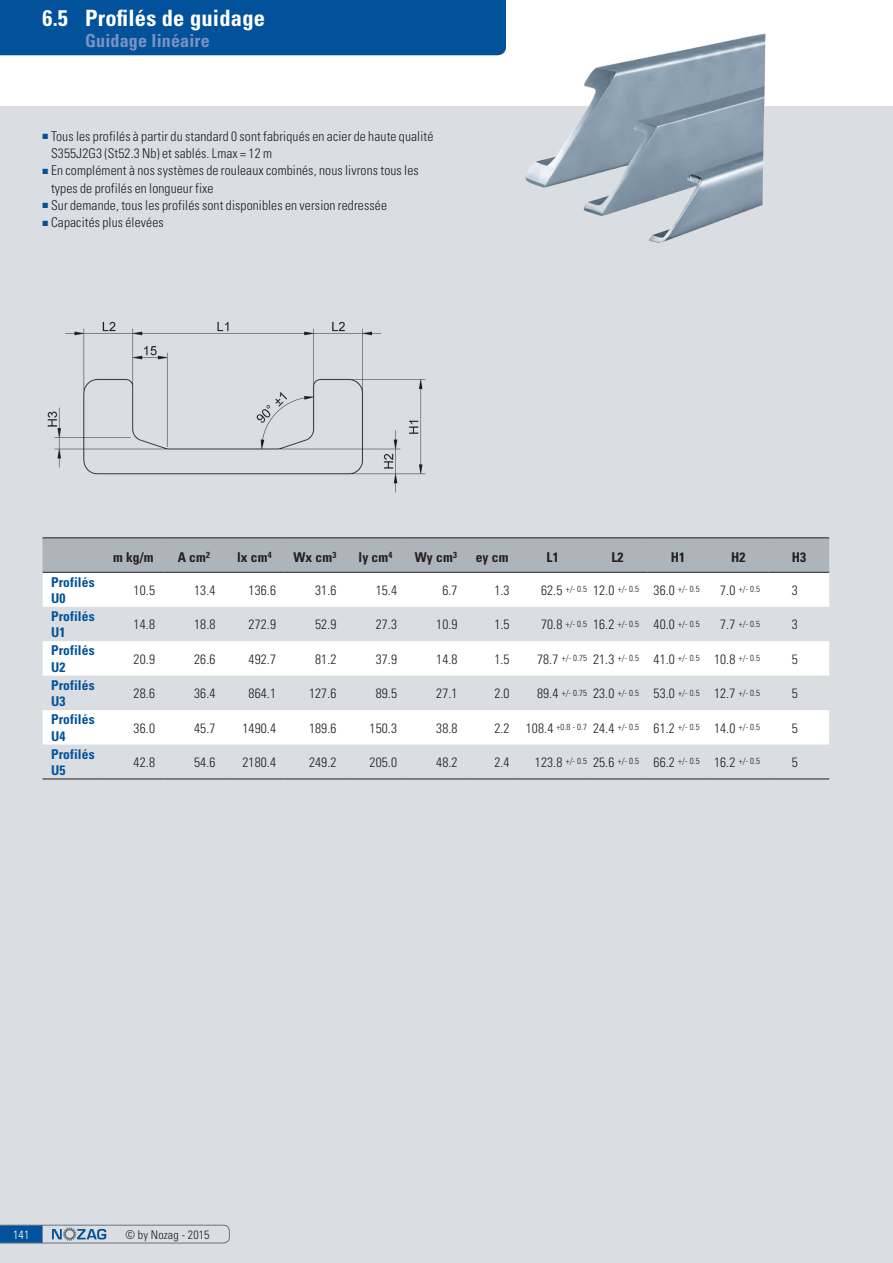
<style>
.page{position:relative;width:893px;height:1263px;background:#fff}
.page>*{position:absolute;margin:0;border:0;box-sizing:border-box;transform-origin:0 0}
.t1{font:700 condensed 22.5px "Univers";letter-spacing:.01em;color:#fff}
.t2{font:700 condensed 18px "Univers";letter-spacing:.01em;color:#7a92c4}
.t3{font:300 condensed 13.5px/17.2px "Univers";letter-spacing:.01em;color:#231f20}
.t4{font:700 condensed 13.5px/16.5px "Univers";letter-spacing:.01em;color:#01529a}
.t5{font:700 condensed 13.5px "Univers";letter-spacing:.01em;color:#231f20}
.t6{font:300 condensed 12px "Univers";letter-spacing:.01em;color:#231f20}
.t7{font:300 condensed 12px "Univers";color:#fff}
.t8{font:300 condensed 8.7px "Univers";color:#231f20}
.s1{color:#01529a}
.s2{font-size:13.5px}
</style>
<div class="page">
<div style="left:0;top:106px;width:893px;height:1157px;background:#dadee2"></div>
<div style="left:0;top:0;width:506px;height:55px;background:#01529a"></div>
<svg style="left:0;top:1225px;width:230px;height:18px"></svg>
<div style="left:43px;top:539px;width:786px;height:33px;background:#adb4ba"></div>
<svg style="left:43px;top:573px;width:786px;height:171px;fill:#fff"></svg>
<hr style="left:103px;top:779px;width:61px;height:1px;background:#231f20">
<hr style="left:164px;top:779px;width:60px;height:1px;background:#231f20">
<hr style="left:224px;top:779px;width:61px;height:1px;background:#231f20">
<hr style="left:285px;top:779px;width:60px;height:1px;background:#231f20">
<hr style="left:345px;top:779px;width:61px;height:1px;background:#231f20">
<hr style="left:406px;top:779px;width:60px;height:1px;background:#231f20">
<hr style="left:466px;top:779px;width:52px;height:1px;background:#231f20">
<hr style="left:518px;top:779px;width:69px;height:1px;background:#231f20">
<hr style="left:587px;top:779px;width:61px;height:1px;background:#231f20">
<hr style="left:648px;top:779px;width:60px;height:1px;background:#231f20">
<hr style="left:708px;top:779px;width:61px;height:1px;background:#231f20">
<hr style="left:769px;top:779px;width:60px;height:1px;background:#231f20">
<hr style="left:43px;top:538px;width:60px;height:1px;background:#231f20">
<hr style="left:406px;top:538px;width:60px;height:1px;background:#231f20">
<hr style="left:466px;top:538px;width:52px;height:1px;background:#231f20">
<hr style="left:518px;top:538px;width:69px;height:1px;background:#231f20">
<hr style="left:587px;top:538px;width:61px;height:1px;background:#231f20">
<hr style="left:648px;top:538px;width:60px;height:1px;background:#231f20">
<hr style="left:708px;top:538px;width:61px;height:1px;background:#231f20">
<hr style="left:769px;top:538px;width:60px;height:1px;background:#231f20">
<hr style="left:43px;top:572px;width:60px;height:1px;background:#231f20">
<hr style="left:103px;top:572px;width:61px;height:1px;background:#231f20">
<hr style="left:164px;top:572px;width:60px;height:1px;background:#231f20">
<hr style="left:224px;top:572px;width:61px;height:1px;background:#231f20">
<hr style="left:285px;top:572px;width:60px;height:1px;background:#231f20">
<hr style="left:345px;top:572px;width:61px;height:1px;background:#231f20">
<hr style="left:406px;top:572px;width:60px;height:1px;background:#231f20">
<hr style="left:466px;top:572px;width:52px;height:1px;background:#231f20">
<hr style="left:518px;top:572px;width:69px;height:1px;background:#231f20">
<hr style="left:587px;top:572px;width:61px;height:1px;background:#231f20">
<hr style="left:648px;top:572px;width:60px;height:1px;background:#231f20">
<hr style="left:708px;top:572px;width:61px;height:1px;background:#231f20">
<hr style="left:769px;top:572px;width:60px;height:1px;background:#231f20">
<hr style="left:43px;top:779px;width:60px;height:1px;background:#231f20">
<img style="left:525px;top:33px;width:241px;height:210px">
<img style="left:45px;top:321px;width:382px;height:233px">
<h1 class="t1" style="left:43px;top:4px;width:224px">6.5 Profilés de guidage</h1>
<h2 class="t2" style="left:85px;top:29px;width:126px">Guidage linéaire</h2>
<p class="t3" style="left:51px;top:127px;width:384px;text-indent:-9px"><span class="s1">■</span> Tous les profilés à partir du standard 0 sont fabriqués en acier de haute qualité<br>S355J2G3 (St52.3 Nb) et sablés. Lmax = 12 m</p>
<p class="t3" style="left:51px;top:162px;width:369px;text-indent:-9px"><span class="s1">■</span> En complément à nos systèmes de rouleaux combinés, nous livrons tous les types de profilés en longueur fixe</p>
<p class="t3" style="left:43px;top:196px;width:346px"><span class="s1">■</span> Sur demande, tous les profilés sont disponibles en version redressée</p>
<p class="t3" style="left:43px;top:213px;width:123px"><span class="s1">■</span> Capacités plus élevées</p>
<p class="t5" style="left:113px;top:549px;width:42px">m kg/m</p>
<p class="t5" style="left:178px;top:549px;width:34px">A cm<sup>2</sup></p>
<p class="t5" style="left:237px;top:549px;width:36px">lx cm<sup>4</sup></p>
<p class="t5" style="left:293px;top:549px;width:44px">Wx cm<sup>3</sup></p>
<p class="t5" style="left:358px;top:549px;width:35px">ly cm<sup>4</sup></p>
<p class="t5" style="left:415px;top:549px;width:44px">Wy cm<sup>3</sup></p>
<p class="t5" style="left:476px;top:549px;width:34px">ey cm</p>
<p class="t5" style="left:547px;top:549px;width:14px">L1</p>
<p class="t5" style="left:611px;top:549px;width:14px">L2</p>
<p class="t5" style="left:671px;top:549px;width:16px">H1</p>
<p class="t5" style="left:731px;top:549px;width:16px">H2</p>
<p class="t5" style="left:792px;top:549px;width:16px">H3</p>
<p class="t4" style="left:51px;top:573px;width:45px">Profilés<br>U0</p>
<p class="t3" style="left:134px;top:581px;width:23px">10.5</p>
<p class="t3" style="left:194px;top:581px;width:23px">13.4</p>
<p class="t3" style="left:249px;top:581px;width:29px">136.6</p>
<p class="t3" style="left:315px;top:581px;width:23px">31.6</p>
<p class="t3" style="left:376px;top:581px;width:23px">15.4</p>
<p class="t3" style="left:442px;top:581px;width:17px">6.7</p>
<p class="t3" style="left:494px;top:581px;width:17px">1.3</p>
<p class="t8" style="left:541px;top:584px;width:160px"><span class="s2">62.5</span> +/- 0.5 <span class="s2">12.0</span> +/- 0.5 <span class="s2">36.0</span> +/- 0.5</p>
<p class="t8" style="left:720px;top:584px;width:41px"><span class="s2">7.0</span> +/- 0.5</p>
<p class="t3" style="left:792px;top:581px;width:7px">3</p>
<p class="t4" style="left:51px;top:608px;width:45px">Profilés<br>U1</p>
<p class="t3" style="left:134px;top:616px;width:23px">14.8</p>
<p class="t3" style="left:194px;top:616px;width:23px">18.8</p>
<p class="t3" style="left:249px;top:616px;width:29px">272.9</p>
<p class="t3" style="left:315px;top:616px;width:23px">52.9</p>
<p class="t3" style="left:376px;top:616px;width:23px">27.3</p>
<p class="t3" style="left:436px;top:616px;width:23px">10.9</p>
<p class="t3" style="left:494px;top:616px;width:17px">1.5</p>
<p class="t8" style="left:541px;top:618px;width:160px"><span class="s2">70.8</span> +/- 0.5 <span class="s2">16.2</span> +/- 0.5 <span class="s2">40.0</span> +/- 0.5</p>
<p class="t8" style="left:720px;top:618px;width:41px"><span class="s2">7.7</span> +/- 0.5</p>
<p class="t3" style="left:792px;top:616px;width:7px">3</p>
<p class="t4" style="left:51px;top:642px;width:45px">Profilés<br>U2</p>
<p class="t3" style="left:134px;top:650px;width:23px">20.9</p>
<p class="t3" style="left:194px;top:650px;width:23px">26.6</p>
<p class="t3" style="left:249px;top:650px;width:29px">492.7</p>
<p class="t3" style="left:315px;top:650px;width:23px">81.2</p>
<p class="t3" style="left:376px;top:650px;width:23px">37.9</p>
<p class="t3" style="left:436px;top:650px;width:23px">14.8</p>
<p class="t3" style="left:494px;top:650px;width:17px">1.5</p>
<p class="t8" style="left:537px;top:653px;width:225px"><span class="s2">78.7</span> +/- 0.75 <span class="s2">21.3</span> +/- 0.5 <span class="s2">41.0</span> +/- 0.5 <span class="s2">10.8</span> +/- 0.5</p>
<p class="t3" style="left:792px;top:650px;width:7px">5</p>
<p class="t4" style="left:51px;top:676px;width:45px">Profilés<br>U3</p>
<p class="t3" style="left:134px;top:684px;width:23px">28.6</p>
<p class="t3" style="left:194px;top:684px;width:23px">36.4</p>
<p class="t3" style="left:249px;top:684px;width:29px">864.1</p>
<p class="t3" style="left:309px;top:684px;width:29px">127.6</p>
<p class="t3" style="left:376px;top:684px;width:23px">89.5</p>
<p class="t3" style="left:436px;top:684px;width:23px">27.1</p>
<p class="t3" style="left:494px;top:684px;width:17px">2.0</p>
<p class="t8" style="left:537px;top:687px;width:225px"><span class="s2">89.4</span> +/- 0.75 <span class="s2">23.0</span> +/- 0.5 <span class="s2">53.0</span> +/- 0.5 <span class="s2">12.7</span> +/- 0.5</p>
<p class="t3" style="left:792px;top:684px;width:7px">5</p>
<p class="t4" style="left:51px;top:711px;width:45px">Profilés<br>U4</p>
<p class="t3" style="left:134px;top:719px;width:23px">36.0</p>
<p class="t3" style="left:194px;top:719px;width:23px">45.7</p>
<p class="t3" style="left:242px;top:719px;width:35px">1490.4</p>
<p class="t3" style="left:309px;top:719px;width:29px">189.6</p>
<p class="t3" style="left:370px;top:719px;width:29px">150.3</p>
<p class="t3" style="left:436px;top:719px;width:23px">38.8</p>
<p class="t8" style="left:494px;top:722px;width:267px"><span class="s2">2.2 108.4</span> +0.8 - 0.7 <span class="s2">24.4</span> +/- 0.5 <span class="s2">61.2</span> +/- 0.5 <span class="s2">14.0</span> +/- 0.5</p>
<p class="t3" style="left:792px;top:719px;width:7px">5</p>
<p class="t4" style="left:51px;top:745px;width:45px">Profilés<br>U5</p>
<p class="t3" style="left:134px;top:753px;width:23px">42.8</p>
<p class="t3" style="left:194px;top:753px;width:23px">54.6</p>
<p class="t3" style="left:242px;top:753px;width:35px">2180.4</p>
<p class="t3" style="left:309px;top:753px;width:29px">249.2</p>
<p class="t3" style="left:370px;top:753px;width:29px">205.0</p>
<p class="t3" style="left:436px;top:753px;width:23px">48.2</p>
<p class="t3" style="left:494px;top:753px;width:17px">2.4</p>
<p class="t8" style="left:535px;top:756px;width:227px"><span class="s2">123.8</span> +/- 0.5 <span class="s2">25.6</span> +/- 0.5 <span class="s2">66.2</span> +/- 0.5 <span class="s2">16.2</span> +/- 0.5</p>
<p class="t3" style="left:792px;top:753px;width:7px">5</p>
<p class="t7" style="left:13px;top:1227px;width:18px">141</p>
<p class="t6" style="left:125px;top:1227px;width:86px">© by Nozag - 2015</p>
</div>
